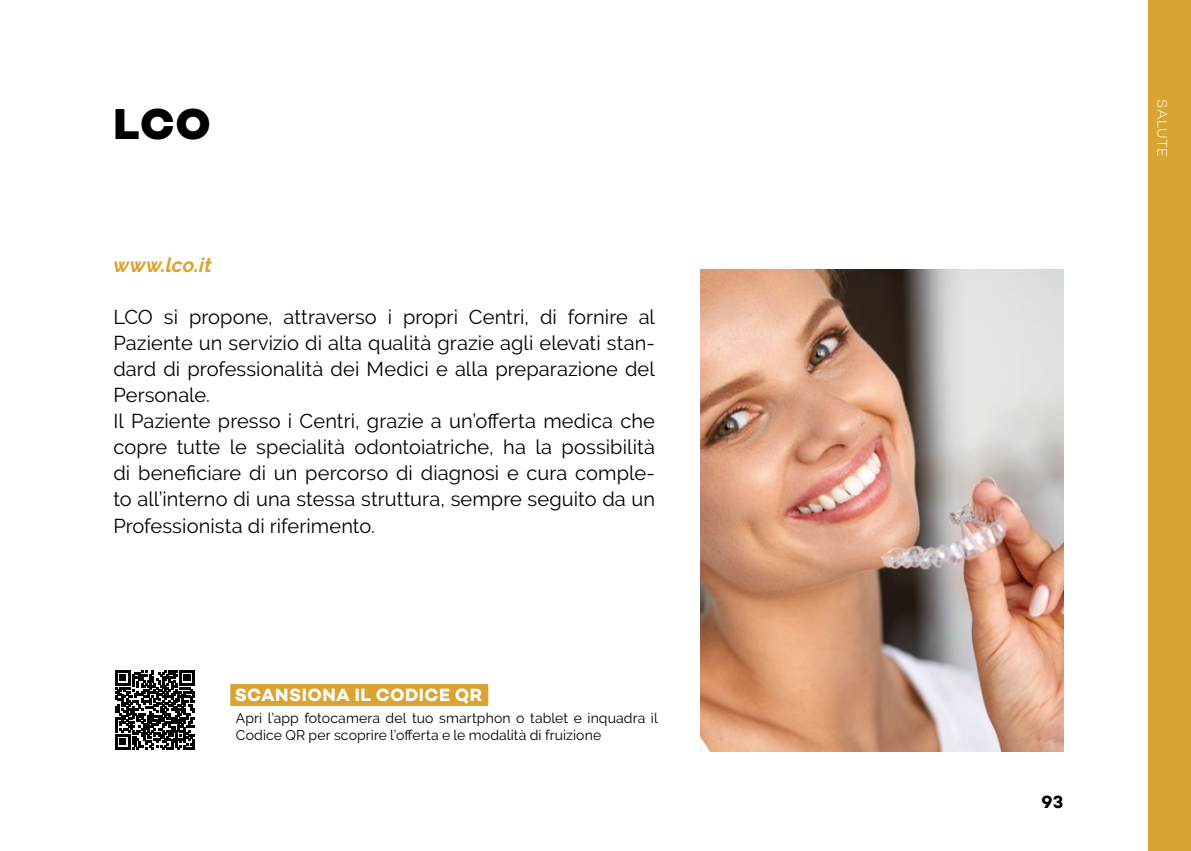
<style>
.page{position:relative;width:1191px;height:851px;background:#fff}
.page>*{position:absolute;margin:0;border:0;box-sizing:border-box;transform-origin:0 0}
.titolo{font:800 44px "Campton";color:#000}
.tetso{font:20px/26px "Raleway";letter-spacing:.005em;color:#000;text-align:justify}
.sito_internet{font:italic 700 20px "Raleway";letter-spacing:.005em;color:#daa432}
.scan{font:700 18px "Campton";letter-spacing:.025em;color:#fff}
.t1{font:700 18px "Campton";color:#000}
.fotografo{font:14px/16.8px "Raleway";letter-spacing:.01em;color:#000}
.t2{font:300 14px "Campton";color:#fff}
</style>
<div class="page">
<div style="left:1148px;top:0;width:43px;height:850px;background:#daa432"></div>
<img style="left:700px;top:269px;width:363px;height:482px">
<svg style="left:115px;top:670px;width:79px;height:79px"></svg>
<div style="left:230px;top:683px;width:258px;height:22px;background:#daa432"></div>
<p class="titolo" style="left:114px;top:96px;width:98px">LCO</p>
<p class="sito_internet" style="left:113px;top:254px;width:100px">www.lco.it</p>
<p class="tetso" style="left:113px;top:304px;width:543px">LCO si propone, attraverso i propri Centri, di fornire al Paziente un servizio di alta qualità grazie agli elevati stan&shy;dard di professionalità dei Medici e alla preparazione del Personale.</p>
<p class="tetso" style="left:113px;top:408px;width:543px">Il Paziente presso i Centri, grazie a un’offerta medica che copre tutte le specialità odontoiatriche, ha la possibilità di beneficiare di un percorso di diagnosi e cura comple&shy;to all’interno di una stessa struttura, sempre seguito da un Professionista di riferimento.</p>
<p class="scan" style="left:235px;top:683px;width:249px">SCANSIONA IL CODICE QR</p>
<p class="fotografo" style="left:236px;top:709px;width:423px">Apri l’app fotocamera del tuo smartphon o tablet e inquadra il<br>Codice QR per scoprire l’offerta e le modalità di fruizione</p>
<p class="t2" style="left:1170px;top:99px;width:58px;rotate:90deg">salute</p>
<p class="t1" style="left:1041px;top:790px;width:23px">93</p>
</div>
